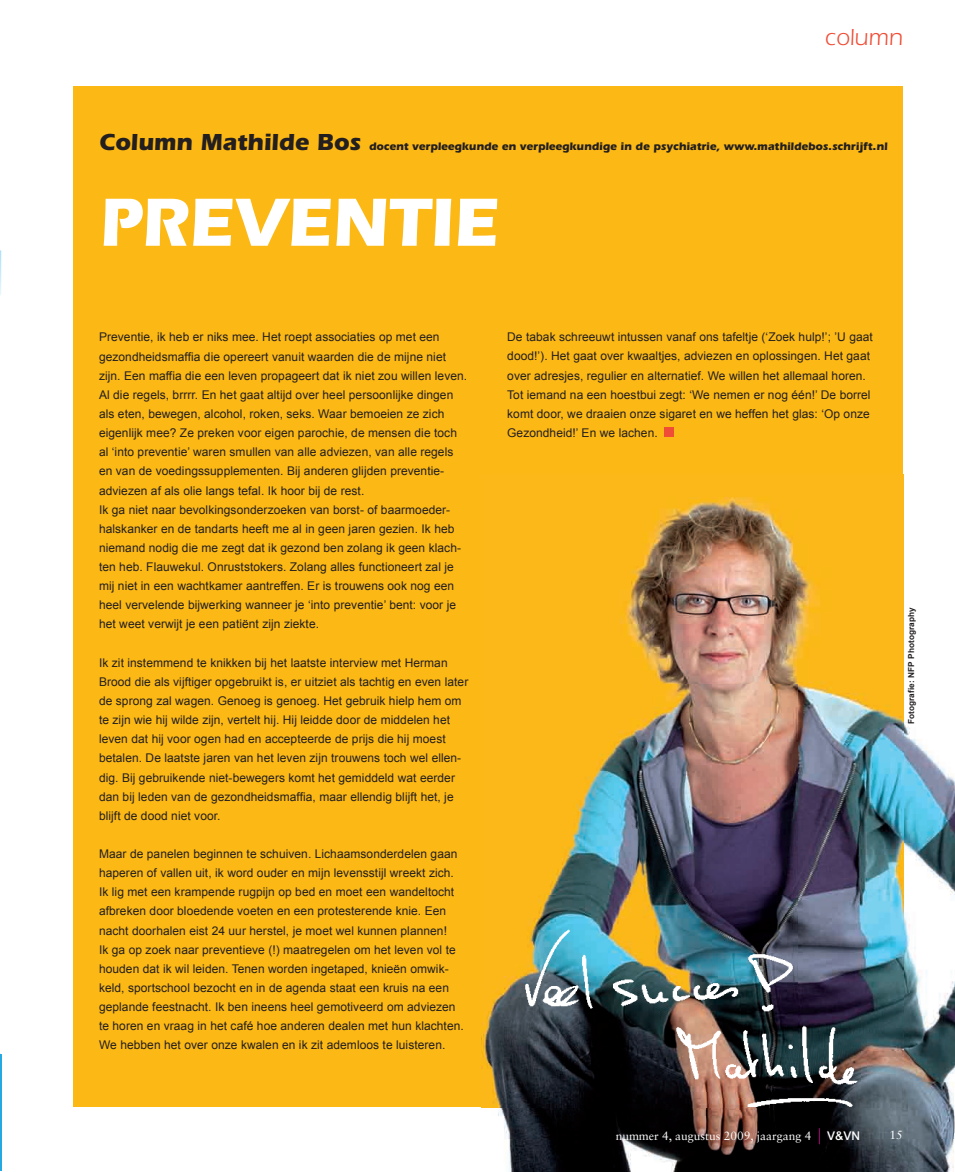
<style>
.page{position:relative;width:955px;height:1172px;background:#fff}
.page>*{position:absolute;margin:0;border:0;box-sizing:border-box;transform-origin:0 0}
.t1{font:700 70.5px "Itc Eras";letter-spacing:-.01em;color:#fff}
.t2{font:24px "Itc Eras";color:#ef4d35}
.t3{font:12px/19.2px "Arial";letter-spacing:.005em;color:#231f20}
.t4{font:12px "Sabon LT Std";color:#fff}
.t5{font:500 12px "Arial";color:#fff}
.t6{font:700 11.25px "Itc Eras";letter-spacing:-.005em;color:#231f20}
.t7{font:700 8.25px "Arial";letter-spacing:.01em;color:#231f20}
.s1{font-size:24px}
</style>
<div class="page">
<div style="left:74px;top:86px;width:829px;height:1021px;background:#fcb814"></div>
<img style="left:903px;top:474px;width:52px;height:608px">
<img style="left:482px;top:1082px;width:473px;height:90px">
<img style="left:481px;top:497px;width:422px;height:610px">
<svg style="left:0;top:250px;width:1px;height:45px"></svg>
<img style="left:515px;top:920px;width:355px;height:187px">
<div style="left:664px;top:427px;width:10px;height:10px;background:#ef4d35"></div>
<svg style="left:819px;top:1128px;width:1px;height:16px"></svg>
<svg style="left:0;top:1053px;width:2px;height:118px"></svg>
<h2 class="t2" style="left:825px;top:24px;width:79px">column</h2>
<p class="t6" style="left:99px;top:140px;width:790px"><span class="s1">Column Mathilde Bos</span> docent verpleegkunde en verpleegkundige in de psychiatrie, www.mathildebos.schrijft.nl</p>
<h1 class="t1" style="left:99px;top:181px;width:402px">PREVENTIE</h1>
<p class="t3" style="left:99px;top:328px;width:370px">Preventie, ik heb er niks mee. Het roept associaties op met een gezondheidsmaffia die opereert vanuit waarden die de mijne niet zijn. Een maffia die een leven propageert dat ik niet zou willen leven.<br>Al die regels, brrrr. En het gaat altijd over heel persoonlijke dingen als eten, bewegen, alcohol, roken, seks. Waar bemoeien ze zich eigenlijk mee? Ze preken voor eigen parochie, de mensen die toch al ‘into preventie’ waren smullen van alle adviezen, van alle regels en van de voedingssupplementen. Bij anderen glijden preventie&shy;adviezen af als olie langs tefal. Ik hoor bij de rest.<br>Ik ga niet naar bevolkingsonderzoeken van borst- of baarmoeder&shy;halskanker en de tandarts heeft me al in geen jaren gezien. Ik heb niemand nodig die me zegt dat ik gezond ben zolang ik geen klach&shy;ten heb. Flauwekul. Onruststokers. Zolang alles functioneert zal je mij niet in een wachtkamer aantreffen. Er is trouwens ook nog een heel vervelende bijwerking wanneer je ‘into preventie’ bent: voor je het weet verwijt je een patiënt zijn ziekte.</p>
<p class="t3" style="left:99px;top:653px;width:371px">Ik zit instemmend te knikken bij het laatste interview met Herman Brood die als vijftiger opgebruikt is, er uitziet als tachtig en even later de sprong zal wagen. Genoeg is genoeg. Het gebruik hielp hem om te zijn wie hij wilde zijn, vertelt hij. Hij leidde door de middelen het leven dat hij voor ogen had en accepteerde de prijs die hij moest betalen. De laatste jaren van het leven zijn trouwens toch wel ellen&shy;dig. Bij gebruikende niet-bewegers komt het gemiddeld wat eerder dan bij leden van de gezondheidsmaffia, maar ellendig blijft het, je blijft de dood niet voor.</p>
<p class="t3" style="left:99px;top:844px;width:366px">Maar de panelen beginnen te schuiven. Lichaamsonderdelen gaan haperen of vallen uit, ik word ouder en mijn levensstijl wreekt zich.<br>Ik lig met een krampende rugpijn op bed en moet een wandeltocht afbreken door bloedende voeten en een protesterende knie. Een nacht doorhalen eist 24 uur herstel, je moet wel kunnen plannen!<br>Ik ga op zoek naar preventieve (!) maatregelen om het leven vol te houden dat ik wil leiden. Tenen worden ingetaped, knieën omwik&shy;keld, sportschool bezocht en in de agenda staat een kruis na een geplande feestnacht. Ik ben ineens heel gemotiveerd om adviezen te horen en vraag in het café hoe anderen dealen met hun klachten.<br>We hebben het over onze kwalen en ik zit ademloos te luisteren.</p>
<p class="t3" style="left:507px;top:328px;width:367px">De tabak schreeuwt intussen vanaf ons tafeltje (‘Zoek hulp!’; ’U gaat dood!’). Het gaat over kwaaltjes, adviezen en oplossingen. Het gaat over adresjes, regulier en alternatief. We willen het allemaal horen.<br>Tot iemand na een hoestbui zegt: ‘We nemen er nog één!’ De borrel komt door, we draaien onze sigaret en we heffen het glas: ‘Op onze Gezondheid!’ En we lachen.</p>
<p class="t7" style="left:906px;top:724px;width:119px;rotate:-90deg">Fotografie: NFP Photography</p>
<p class="t4" style="left:616px;top:1128px;width:197px">nummer 4, augustus 2009, jaargang 4</p>
<p class="t5" style="left:827px;top:1128px;width:35px">V&amp;VN</p>
<p class="t4" style="left:889px;top:1128px;width:15px">15</p>
</div>
